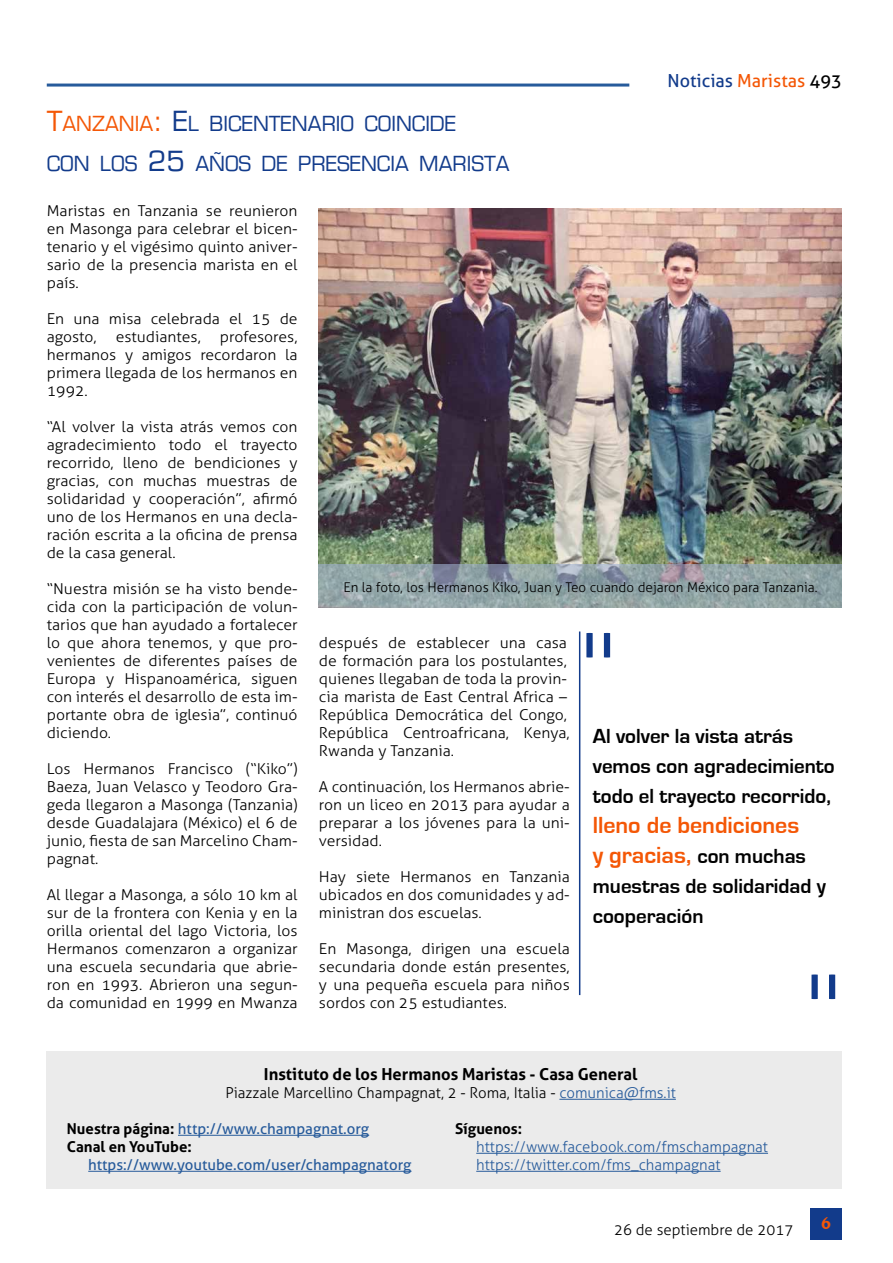
<style>
.page{position:relative;width:893px;height:1263px;background:#fff}
.page>*{position:absolute;margin:0;border:0;box-sizing:border-box;transform-origin:0 0}
.t1{font:300 90px "Aller";color:#123b8b}
.t2{font:700 24px/30px "Eurostile";color:#f45706}
.t3{font:700 21px/30px "Eurostile";color:#000}
.t4{font:20.25px/39.8px "Eurostile";color:#123b8b}
.t5{font:18px "Aller";color:#123b8b}
.t6{font:700 18px "Novarese IT Cby BT";color:#f45706}
.t7{font:700 16.5px "Aller";color:#000}
.t8{font:300 15px/18px "Aller";color:#000;text-align:justify;scale:1.05 1}
.t9{font:300 15px "Aller";color:#000}
.t10{font:300 15px/18px "Aller";color:#275b9b}
.t11{font:700 15px/18px "Aller";color:#000}
.t12{font:15px "Aller";color:#275b9b}
.t13{font:300 13.5px "Aller";color:#000}
.s1{font-size:27px;color:#f45706}
.s2{color:#f45706}
.s3{font-size:27px}
.s4{color:#000}
.s5{font-size:21px;color:#000}
.s6{color:#275b9b}
.s7{font-weight:400;color:#275b9b}
</style>
<div class="page">
<hr style="left:47px;top:84px;width:582px;height:3px;background:#275b9b">
<div style="left:810px;top:1208px;width:32px;height:31px;background:#123b8b"></div>
<div style="left:47px;top:1051px;width:795px;height:138px;background:#ebebeb"></div>
<hr style="left:559px;top:1099px;width:117px;height:1px;background:#275b9b">
<hr style="left:178px;top:1135px;width:191px;height:1px;background:#275b9b">
<hr style="left:88px;top:1171px;width:323px;height:1px;background:#275b9b">
<hr style="left:476px;top:1153px;width:292px;height:1px;background:#275b9b">
<hr style="left:476px;top:1171px;width:245px;height:1px;background:#275b9b">
<hr style="left:579px;top:631px;width:1px;height:364px;background:#123b8b">
<img style="left:319px;top:208px;width:523px;height:356px">
<svg style="left:319px;top:564px;width:523px;height:44px;background:#92a2a6"></svg>
<h3 class="t4" style="left:47px;top:104px;width:464px"><span class="s1">T</span><span class="s2">ANZANIA</span><span class="s1">:</span> <span class="s3">E</span>L BICENTENARIO COINCIDE<br>CON LOS <span class="s3">25</span> AÑOS DE PRESENCIA MARISTA</h3>
<p class="t5" style="left:667px;top:69px;width:176px">Noticias <span class="s2">Maristas</span> <span class="s4">493</span></p>
<p class="t8" style="left:47px;top:202px;width:240px">Maristas en Tanzania se reunieron en Masonga para celebrar el bicen&shy;tenario y el vigésimo quinto aniver&shy;sario de la presencia marista en el país.</p>
<p class="t8" style="left:47px;top:310px;width:240px">En una misa celebrada el 15 de agosto,</p>
<p class="t8" style="left:47px;top:328px;width:240px;text-indent:173px">profesores, hermanos y amigos recordaron la primera llegada de los hermanos en 1992.</p>
<p class="t8" style="left:47px;top:418px;width:240px">“Al volver la vista atrás vemos con agradecimiento todo el trayecto recorrido, lleno de bendiciones y gracias, con muchas muestras de solidaridad y cooperación”, afirmó uno de los Hermanos en una decla&shy;ración escrita a la oficina de prensa de la casa general.</p>
<p class="t8" style="left:47px;top:580px;width:240px">“Nuestra misión se ha visto bende&shy;cida con la participación de volun&shy;tarios que han ayudado a fortalecer lo que ahora tenemos, y que pro&shy;venientes de diferentes países de Europa y Hispanoamérica, siguen con interés el desarrollo de esta im&shy;portante obra de iglesia”, continuó diciendo.</p>
<p class="t8" style="left:47px;top:760px;width:240px">Los Hermanos Francisco (“Kiko”)<br>Baeza, Juan Velasco y Teodoro Gra&shy;geda llegaron a Masonga (Tanzania) desde Guadalajara (México) el 6 de junio, fiesta de san Marcelino Cham&shy;pagnat.</p>
<p class="t8" style="left:47px;top:886px;width:240px">Al llegar a Masonga, a sólo 10 km al sur de la frontera con Kenia y en la orilla oriental del lago Victoria, los Hermanos comenzaron a organizar una escuela secundaria que abrie&shy;ron en 1993. Abrieron una segun&shy;da comunidad en 1999 en Mwanza</p>
<p class="t8" style="left:116px;top:328px;width:83px">estudiantes,</p>
<p class="t13" style="left:343px;top:579px;width:475px">En la foto, los Hermanos Kiko, Juan y Teo cuando dejaron México para Tanzania.</p>
<p class="t8" style="left:319px;top:634px;width:240px;text-align:left">después de establecer una casa de formación para los postulantes, quienes llegaban de toda la provin&shy;cia marista de East Central Africa –<br>República Democrática del Congo,<br>República Centroafricana, Kenya,<br>Rwanda y Tanzania.</p>
<p class="t8" style="left:319px;top:778px;width:240px">A continuación, los Hermanos abrie&shy;ron un liceo en 2013 para ayudar a preparar a los jóvenes para la uni&shy;versidad.</p>
<p class="t8" style="left:319px;top:868px;width:240px">Hay siete Hermanos en Tanzania ubicados en dos comunidades y ad&shy;ministran dos escuelas.</p>
<p class="t8" style="left:319px;top:940px;width:240px">En Masonga, dirigen una escuela secundaria donde están presentes, y una pequeña escuela para niños sordos con 25 estudiantes.</p>
<h1 class="t1" style="left:580px;top:612px;width:39px">"</h1>
<h3 class="t3" style="left:593px;top:721px;width:244px">Al volver la vista atrás vemos con agradecimiento todo el trayecto recorrido,</h3>
<h2 class="t2" style="left:593px;top:810px;width:215px">lleno de bendiciones y gracias, <span class="s5">con muchas</span></h2>
<h3 class="t3" style="left:593px;top:871px;width:235px">muestras de solidaridad y cooperación</h3>
<h1 class="t1" style="left:805px;top:953px;width:39px">"</h1>
<p class="t7" style="left:264px;top:1064px;width:375px">Instituto de los Hermanos Maristas - Casa General</p>
<p class="t9" style="left:226px;top:1084px;width:452px">Piazzale Marcellino Champagnat, 2 - Roma, Italia - <span class="s6">comunica@fms.it</span></p>
<p class="t11" style="left:67px;top:1120px;width:304px">Nuestra página: <span class="s7">http://www.champagnat.org<br></span>Canal en YouTube:</p>
<p class="t12" style="left:88px;top:1156px;width:325px">https://www.youtube.com/user/champagnatorg</p>
<p class="t11" style="left:455px;top:1120px;width:69px">Síguenos:</p>
<p class="t10" style="left:476px;top:1138px;width:293px">https://www.facebook.com/fmschampagnat https://twitter.com/fms_champagnat</p>
<p class="t9" style="left:614px;top:1220px;width:181px">26 de septiembre de 2017</p>
<p class="t6" style="left:821px;top:1212px;width:12px">6</p>
</div>
